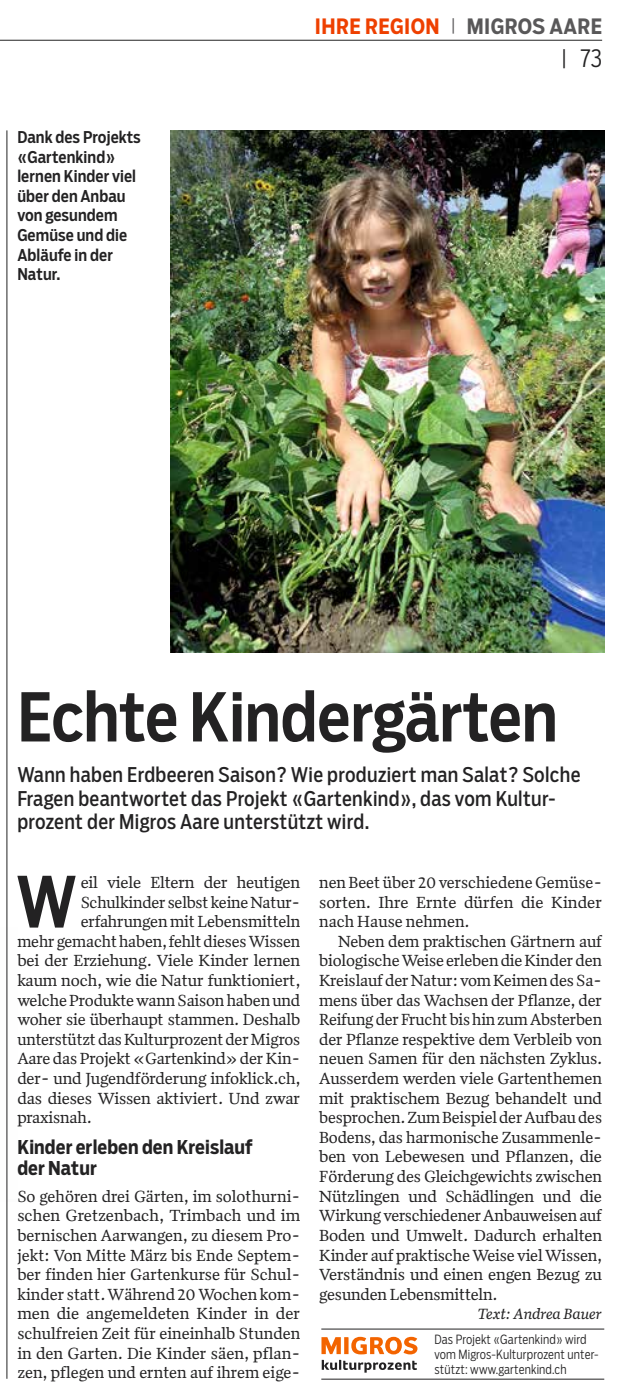
<style>
.page{position:relative;width:617px;height:1396px;background:#fff}
.page>*{position:absolute;margin:0;border:0;box-sizing:border-box;transform-origin:0 0}
.t1{font:500 69.48px "Salvo Sans Cond";color:#232223}
.t2{font:500 66.5px "Salvo Sans Cond";letter-spacing:-.005em;color:#232223}
.t3{font:300 24.5px "Salvo Sans Cond";color:#232223}
.t4{font:700 21px "Salvo Sans Cond";letter-spacing:.02em;color:#ee4000}
.t5{font:20.12px/23.1px "Salvo Sans Cond";letter-spacing:.015em;color:#232223}
.t6{font:700 18.9px/21.3px "Salvo Sans Cond";letter-spacing:.005em;color:#232223}
.t7{font:16.45px/19.6px "Quiosco Two LF";letter-spacing:-.01em;color:#232223;text-align:justify}
.t8{font:500 16.1px/19.6px "Salvo Sans Cond";letter-spacing:.005em;color:#232223}
.t9{font:italic 15.22px "Quiosco Two LF";color:#232223}
.t10{font:300 12.6px/14.7px "Salvo Sans Cond";letter-spacing:.01em;color:#232223}
.s1{font-weight:300;font-size:16.62px;color:#595859}
.s2{color:#595859}
.s3{font-size:20.65px}
</style>
<div class="page">
<hr style="left:0;top:40px;width:602px;height:1px;background:#232223">
<img style="left:6px;top:927px;width:1px;height:274px">
<img style="left:170px;top:130px;width:434px;height:523px">
<hr style="left:7px;top:130px;width:1px;height:1248px;background:#232223">
<hr style="left:321px;top:1328px;width:283px;height:1px;background:#232223">
<svg style="left:322px;top:1360px;width:95px;height:12px"></svg>
<svg style="left:321px;top:1337px;width:96px;height:17px"></svg>
<hr style="left:321px;top:1379px;width:283px;height:1px;background:#232223">
<p class="t8" style="left:17px;top:127px;width:125px">Dank des Projekts «Gartenkind» lernen Kinder viel über den Anbau von gesundem<br>Gemüse und die<br>Abläufe in der<br>Natur.</p>
<p class="t4" style="left:315px;top:12px;width:289px">IHRE REGION <span class="s1">|</span> <span class="s2">MIGROS AARE</span></p>
<h3 class="t3" style="left:561px;top:42px;width:42px"><span class="s3">|</span> 73</h3>
<h2 class="t2" style="left:17px;top:672px;width:542px">Echte Kindergärten</h2>
<p class="t5" style="left:17px;top:763px;width:564px">Wann haben Erdbeeren Saison? Wie produziert man Salat? Solche<br>Fragen beantwortet das Projekt «Gartenkind», das vom Kultur&shy;prozent der Migros Aare unterstützt wird.</p>
<h1 class="t1" style="left:16px;top:855px;width:63px">W</h1>
<p class="t7" style="left:81px;top:872px;width:221px">eil viele Eltern der heutigen</p>
<p class="t7" style="left:81px;top:892px;width:221px">Schulkinder selbst keine Natur-</p>
<p class="t7" style="left:81px;top:911px;width:221px">erfahrungen mit Lebensmitteln</p>
<p class="t7" style="left:17px;top:931px;width:284px">mehr gemacht haben, fehlt dieses Wissen</p>
<p class="t7" style="left:17px;top:950px;width:284px">bei der Erziehung. Viele Kinder lernen</p>
<p class="t7" style="left:17px;top:970px;width:285px">kaum noch, wie die Natur funktioniert,</p>
<p class="t7" style="left:17px;top:990px;width:284px">welche Produkte wann Saison haben und</p>
<p class="t7" style="left:17px;top:1009px;width:284px">woher sie überhaupt stammen. Deshalb</p>
<p class="t7" style="left:17px;top:1029px;width:284px">unterstützt das Kulturprozent der Migros</p>
<p class="t7" style="left:17px;top:1048px;width:284px">Aare das Projekt «Gartenkind» der Kin-</p>
<p class="t7" style="left:17px;top:1068px;width:285px">der- und Jugendförderung infoklick.ch,</p>
<p class="t7" style="left:17px;top:1088px;width:284px">das dieses Wissen aktiviert. Und zwar</p>
<p class="t7" style="left:17px;top:1107px;width:76px">praxisnah.</p>
<p class="t6" style="left:17px;top:1136px;width:237px">Kinder erleben den Kreislauf der Natur</p>
<p class="t7" style="left:17px;top:1186px;width:284px">So gehören drei Gärten, im solothurni&shy;schen Gretzenbach, Trimbach und im bernischen Aarwangen, zu diesem Pro&shy;jekt: Von Mitte März bis Ende Septem&shy;ber finden hier Gartenkurse für Schul&shy;kinder statt. Während 20 Wochen kom&shy;men die angemeldeten Kinder in der schulfreien Zeit für eineinhalb Stunden in den Garten. Die Kinder säen, pflan&shy;zen, pflegen und ernten auf ihrem eige-</p>
<p class="t7" style="left:319px;top:872px;width:284px">nen Beet über 20 verschiedene Gemüse&shy;sorten. Ihre Ernte dürfen die Kinder nach Hause nehmen.</p>
<p class="t7" style="left:319px;top:931px;width:285px;text-indent:19px">Neben dem praktischen Gärtnern auf biologische Weise erleben die Kinder den Kreislauf der Natur: vom Keimen des Sa&shy;mens über das Wachsen der Pflanze, der Reifung der Frucht bis hin zum Absterben der Pflanze respektive dem Verbleib von neuen Samen für den nächsten Zyklus.<br>Ausserdem werden viele Gartenthemen mit praktischem Bezug behandelt und besprochen. Zum Beispiel der Aufbau des Bodens, das harmonische Zusammenle&shy;ben von Lebewesen und Pflanzen, die Förderung des Gleichgewichts zwischen Nützlingen und Schädlingen und die Wirkung verschiedener Anbauweisen auf Boden und Umwelt. Dadurch erhalten Kinder auf praktische Weise viel Wissen, Verständnis und einen engen Bezug zu gesunden Lebensmitteln.</p>
<p class="t9" style="left:477px;top:1305px;width:126px">Text: Andrea Bauer</p>
<p class="t10" style="left:434px;top:1332px;width:166px">Das Projekt «Gartenkind» wird vom Migros-Kulturprozent unter&shy;stützt: www.gartenkind.ch</p>
</div>
